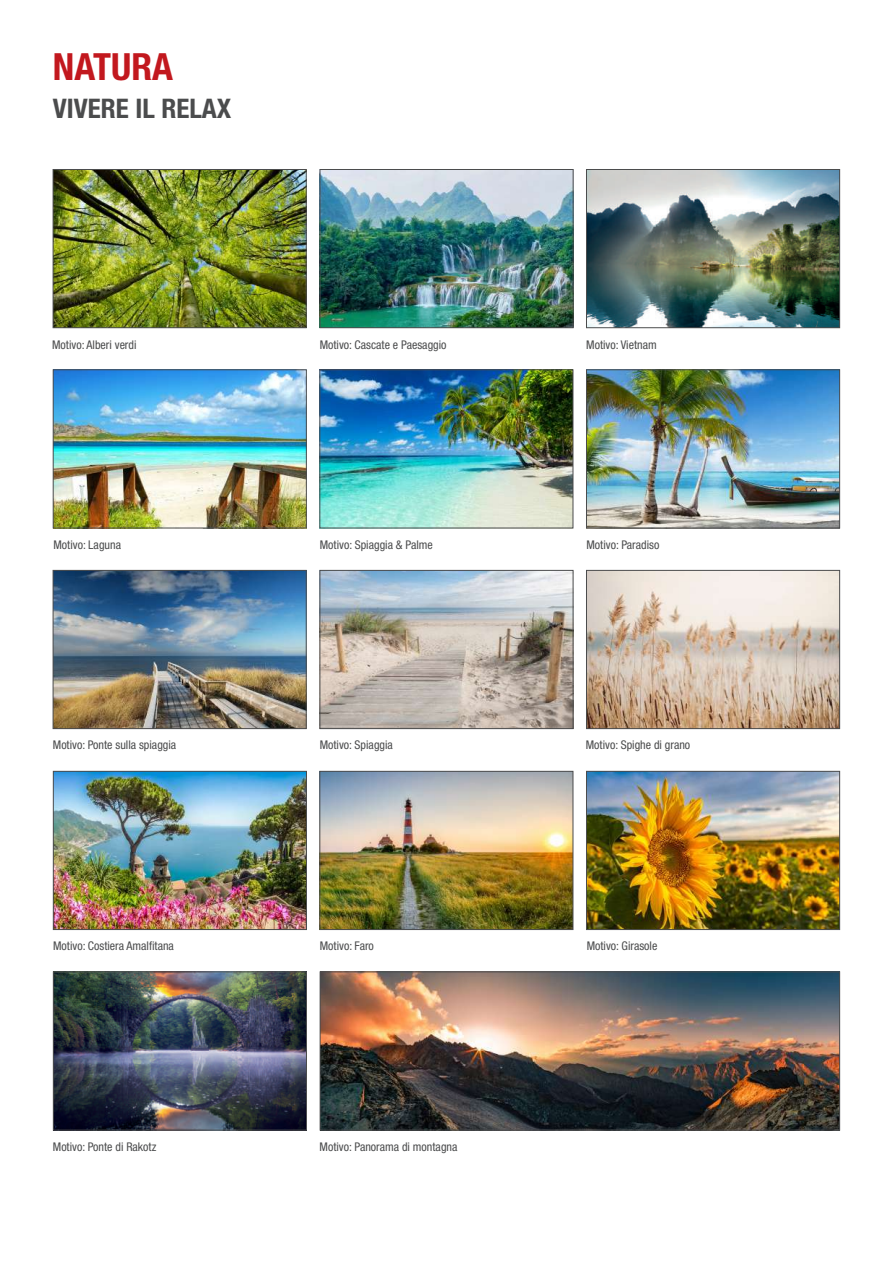
<style>
.page{position:relative;width:893px;height:1263px;background:#fff}
.page>*{position:absolute;margin:0;border:0;box-sizing:border-box;transform-origin:0 0}
.t1{font:700 condensed 37.5px "Helvetica Neue LT Std";color:#c2181e}
.t2{font:700 condensed 27px "Helvetica Neue LT Std";color:#4b4c4d}
.t3{font:condensed 12px "Helvetica Neue LT Std";color:#4b4c4d}
</style>
<div class="page">
<img style="left:55px;top:974px;width:250px;height:154px">
<div style="left:53px;top:972px;width:254px;height:158px;border:1px solid #4b4c4d"></div>
<img style="left:322px;top:974px;width:516px;height:154px">
<div style="left:320px;top:972px;width:520px;height:158px;border:1px solid #4b4c4d"></div>
<img style="left:588px;top:572px;width:250px;height:155px">
<div style="left:586px;top:570px;width:254px;height:159px;border:1px solid #4b4c4d"></div>
<img style="left:322px;top:572px;width:249px;height:155px">
<div style="left:320px;top:570px;width:253px;height:159px;border:1px solid #4b4c4d"></div>
<img style="left:588px;top:372px;width:250px;height:154px">
<div style="left:586px;top:370px;width:254px;height:158px;border:1px solid #4b4c4d"></div>
<img style="left:322px;top:372px;width:249px;height:154px">
<div style="left:320px;top:370px;width:253px;height:158px;border:1px solid #4b4c4d"></div>
<img style="left:55px;top:572px;width:249px;height:155px">
<div style="left:53px;top:570px;width:253px;height:159px;border:1px solid #4b4c4d"></div>
<img style="left:55px;top:372px;width:250px;height:154px">
<div style="left:53px;top:370px;width:254px;height:158px;border:1px solid #4b4c4d"></div>
<img style="left:588px;top:171px;width:250px;height:155px">
<div style="left:586px;top:169px;width:254px;height:159px;border:1px solid #4b4c4d"></div>
<img style="left:322px;top:171px;width:249px;height:155px">
<div style="left:320px;top:169px;width:253px;height:159px;border:1px solid #4b4c4d"></div>
<img style="left:55px;top:171px;width:249px;height:155px">
<div style="left:53px;top:169px;width:253px;height:159px;border:1px solid #4b4c4d"></div>
<img style="left:55px;top:773px;width:250px;height:155px">
<div style="left:53px;top:771px;width:254px;height:159px;border:1px solid #4b4c4d"></div>
<img style="left:322px;top:773px;width:249px;height:155px">
<div style="left:320px;top:771px;width:253px;height:159px;border:1px solid #4b4c4d"></div>
<img style="left:588px;top:773px;width:250px;height:155px">
<div style="left:586px;top:771px;width:254px;height:159px;border:1px solid #4b4c4d"></div>
<h1 class="t1" style="left:53px;top:44px;width:122px">NATURA</h1>
<h2 class="t2" style="left:53px;top:92px;width:180px">VIVERE IL RELAX</h2>
<p class="t3" style="left:52px;top:337px;width:86px">Motivo: Alberi verdi</p>
<p class="t3" style="left:320px;top:337px;width:128px">Motivo: Cascate e Paesaggio</p>
<p class="t3" style="left:586px;top:337px;width:72px">Motivo: Vietnam</p>
<p class="t3" style="left:53px;top:538px;width:69px">Motivo: Laguna</p>
<p class="t3" style="left:53px;top:738px;width:125px">Motivo: Ponte sulla spiaggia</p>
<p class="t3" style="left:320px;top:538px;width:114px">Motivo: Spiaggia &amp; Palme</p>
<p class="t3" style="left:586px;top:538px;width:74px">Motivo: Paradiso</p>
<p class="t3" style="left:320px;top:738px;width:75px">Motivo: Spiaggia</p>
<p class="t3" style="left:586px;top:738px;width:106px">Motivo: Spighe di grano</p>
<p class="t3" style="left:53px;top:939px;width:122px">Motivo: Costiera Amalfitana</p>
<p class="t3" style="left:320px;top:939px;width:56px">Motivo: Faro</p>
<p class="t3" style="left:587px;top:939px;width:72px">Motivo: Girasole</p>
<p class="t3" style="left:53px;top:1140px;width:105px">Motivo: Ponte di Rakotz</p>
<p class="t3" style="left:320px;top:1140px;width:139px">Motivo: Panorama di montagna</p>
</div>
